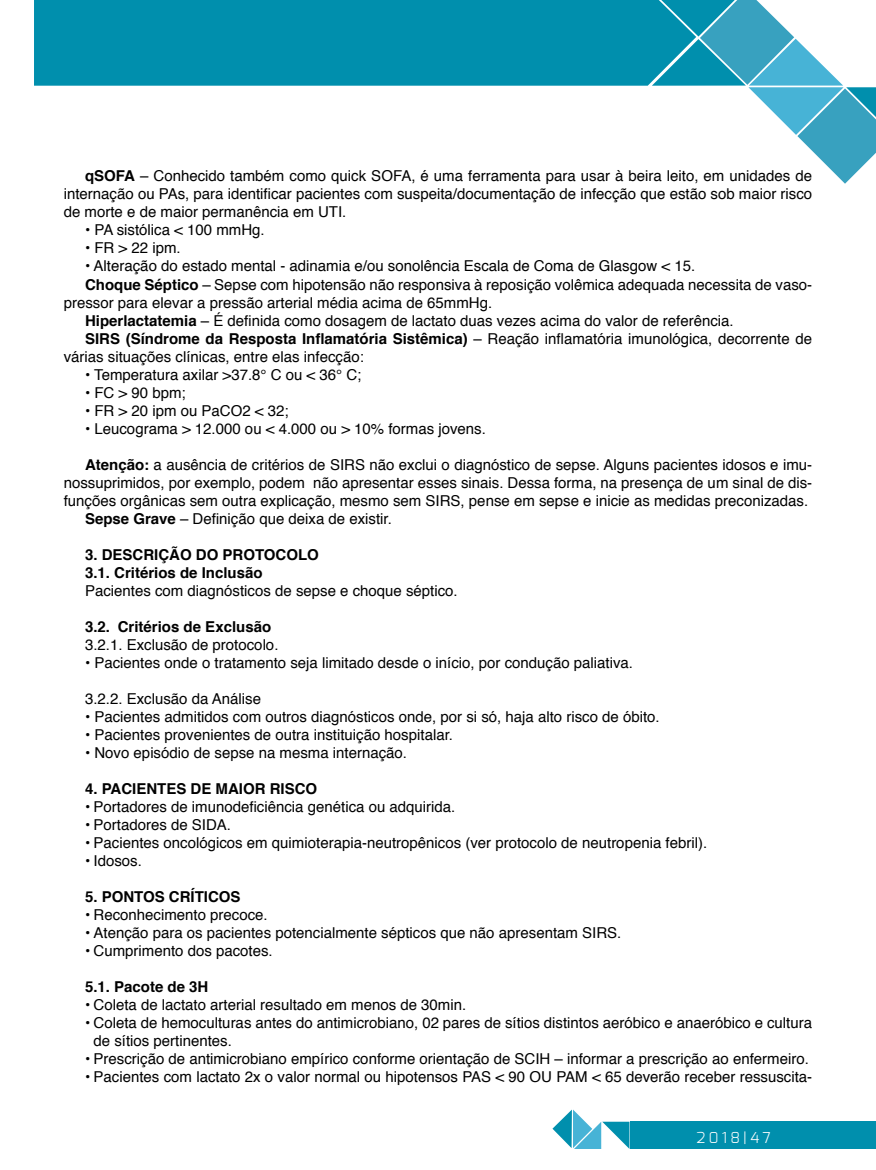
<style>
.page{position:relative;width:876px;height:1170px;background:#fff}
.page>*{position:absolute;margin:0;border:0;box-sizing:border-box;transform-origin:0 0}
.t1{font:15px/18px "Helvetica";color:#000;text-align:justify}
.t2{font:700 15px/18px "Helvetica";color:#000}
.t3{font:300 15px "Exo";letter-spacing:.22em;color:#fff}
.s1{font-weight:700}
.s2{font-weight:400}
</style>
<div class="page">
<div style="left:630px;top:1121px;width:246px;height:27px;background:#008fad"></div>
<svg style="left:552px;top:1109px;width:77px;height:39px"></svg>
<svg style="left:696px;top:0;width:180px;height:184px"></svg>
<div style="left:34px;top:0;width:662px;height:86px;background:#008fad"></div>
<p class="t1" style="left:64px;top:168px;width:750px;text-indent:21px"><span class="s1">qSOFA</span> – Conhecido também como quick SOFA, é uma ferramenta para usar à beira leito, em unidades de internação ou PAs, para identificar pacientes com suspeita/documentação de infecção que estão sob maior risco de morte e de maior permanência em UTI.</p>
<p class="t1" style="left:85px;top:222px;width:181px">• PA sistólica &lt; 100 mmHg.</p>
<p class="t1" style="left:85px;top:240px;width:97px">• FR &gt; 22 ipm.</p>
<p class="t1" style="left:85px;top:258px;width:612px">• Alteração do estado mental - adinamia e/ou sonolência Escala de Coma de Glasgow &lt; 15.</p>
<p class="t1" style="left:85px;top:276px;width:729px"><span class="s1">Choque Séptico</span> – Sepse com hipotensão não responsiva à reposição volêmica adequada necessita de vaso-</p>
<p class="t1" style="left:64px;top:294px;width:430px">pressor para elevar a pressão arterial média acima de 65mmHg.</p>
<p class="t1" style="left:85px;top:312px;width:650px"><span class="s1">Hiperlactatemia</span> – É definida como dosagem de lactato duas vezes acima do valor de referência.</p>
<p class="t2" style="left:85px;top:329px;width:729px">SIRS (Síndrome da Resposta Inflamatória Sistêmica) <span class="s2">– Reação inflamatória imunológica, decorrente de</span></p>
<p class="t1" style="left:64px;top:348px;width:302px">várias situações clínicas, entre elas infecção:</p>
<p class="t1" style="left:85px;top:366px;width:278px">• Temperatura axilar &gt;37.8° C ou &lt; 36° C;</p>
<p class="t1" style="left:85px;top:384px;width:102px">• FC &gt; 90 bpm;</p>
<p class="t1" style="left:85px;top:402px;width:205px">• FR &gt; 20 ipm ou PaCO2 &lt; 32;</p>
<p class="t1" style="left:85px;top:420px;width:402px">• Leucograma &gt; 12.000 ou &lt; 4.000 ou &gt; 10% formas jovens.</p>
<p class="t1" style="left:85px;top:456px;width:729px"><span class="s1">Atenção:</span> a ausência de critérios de SIRS não exclui o diagnóstico de sepse. Alguns pacientes idosos e imu-</p>
<p class="t1" style="left:64px;top:474px;width:750px">nossuprimidos, por exemplo, podem não apresentar esses sinais. Dessa forma, na presença de um sinal de dis-</p>
<p class="t1" style="left:64px;top:492px;width:746px">funções orgânicas sem outra explicação, mesmo sem SIRS, pense em sepse e inicie as medidas preconizadas.</p>
<p class="t1" style="left:85px;top:510px;width:308px"><span class="s1">Sepse Grave</span> – Definição que deixa de existir.</p>
<p class="t2" style="left:85px;top:545px;width:235px">3. DESCRIÇÃO DO PROTOCOLO<br>3.1. Critérios de Inclusão</p>
<p class="t1" style="left:85px;top:582px;width:374px">Pacientes com diagnósticos de sepse e choque séptico.</p>
<p class="t2" style="left:85px;top:617px;width:188px">3.2. Critérios de Exclusão</p>
<p class="t1" style="left:85px;top:636px;width:195px">3.2.1. Exclusão de protocolo.</p>
<p class="t1" style="left:85px;top:654px;width:550px">• Pacientes onde o tratamento seja limitado desde o início, por condução paliativa.</p>
<p class="t1" style="left:85px;top:690px;width:177px">3.2.2. Exclusão da Análise</p>
<p class="t1" style="left:85px;top:708px;width:576px">• Pacientes admitidos com outros diagnósticos onde, por si só, haja alto risco de óbito.</p>
<p class="t1" style="left:85px;top:726px;width:369px">• Pacientes provenientes de outra instituição hospitalar.</p>
<p class="t1" style="left:85px;top:744px;width:324px">• Novo episódio de sepse na mesma internação.</p>
<p class="t2" style="left:85px;top:779px;width:234px">4. PACIENTES DE MAIOR RISCO</p>
<p class="t1" style="left:85px;top:798px;width:372px">• Portadores de imunodeficiência genética ou adquirida.</p>
<p class="t1" style="left:85px;top:816px;width:148px">• Portadores de SIDA.</p>
<p class="t1" style="left:85px;top:834px;width:624px">• Pacientes oncológicos em quimioterapia-neutropênicos (ver protocolo de neutropenia febril).</p>
<p class="t1" style="left:85px;top:852px;width:58px">• Idosos.</p>
<p class="t2" style="left:85px;top:887px;width:157px">5. PONTOS CRÍTICOS</p>
<p class="t1" style="left:85px;top:906px;width:184px">• Reconhecimento precoce.</p>
<p class="t1" style="left:85px;top:924px;width:538px">• Atenção para os pacientes potencialmente sépticos que não apresentam SIRS.</p>
<p class="t1" style="left:85px;top:942px;width:189px">• Cumprimento dos pacotes.</p>
<p class="t2" style="left:85px;top:977px;width:125px">5.1. Pacote de 3H</p>
<p class="t1" style="left:85px;top:996px;width:383px">• Coleta de lactato arterial resultado em menos de 30min.</p>
<p class="t1" style="left:94px;top:1014px;width:720px;text-indent:-9px">• Coleta de hemoculturas antes do antimicrobiano, 02 pares de sítios distintos aeróbico e anaeróbico e cultura de sítios pertinentes.</p>
<p class="t1" style="left:85px;top:1050px;width:725px">• Prescrição de antimicrobiano empírico conforme orientação de SCIH – informar a prescrição ao enfermeiro.</p>
<p class="t1" style="left:85px;top:1068px;width:729px">• Pacientes com lactato 2x o valor normal ou hipotensos PAS &lt; 90 OU PAM &lt; 65 deverão receber ressuscita-</p>
<p class="t3" style="left:696px;top:1127px;width:76px">2018|47</p>
</div>
